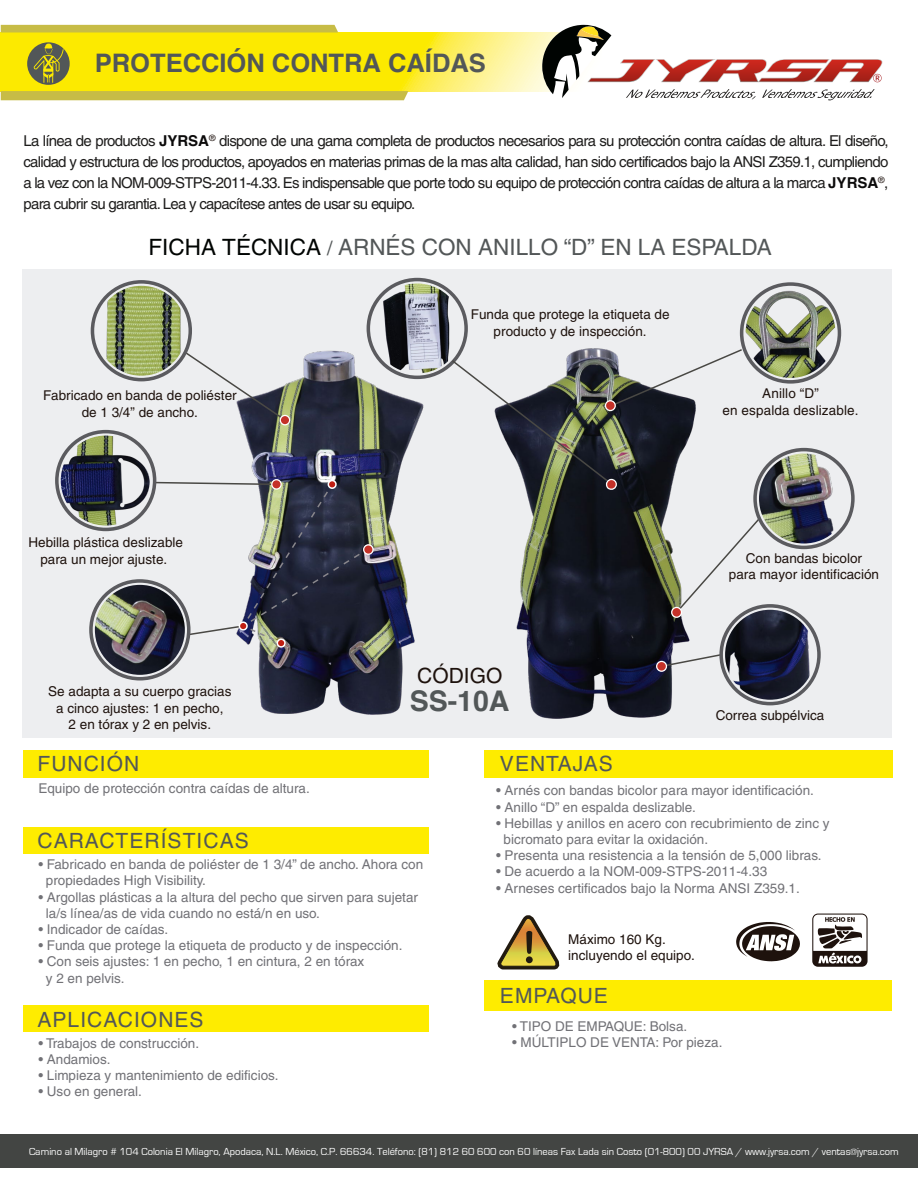
<style>
.page{position:relative;width:918px;height:1188px;background:#fff}
.page>*{position:absolute;margin:0;border:0;box-sizing:border-box;transform-origin:0 0}
.t1{font:700 28.5px "Helvetica";color:#525758}
.t2{font:700 25.5px "Helvetica";color:#525758}
.t3{font:22.5px "Helvetica";color:#535758}
.t4{font:21px "Helvetica";letter-spacing:.05em;color:#525758}
.t5{font:21px "Helvetica";color:#1e120d}
.t6{font:15px/21px "Helvetica";letter-spacing:-.05em;color:#1e1d1c;text-align:justify}
.t7{font:13.5px/16.2px "Helvetica";color:#717176}
.t8{font:13.5px/16.2px "Helvetica";color:#1e120d;text-align:center}
.t9{font:10.5px "Eurostile";color:#fff}
.s1{font-weight:700;color:#0c0b0b}
.s2{color:#000402}
.s3{font-size:19.5px}
</style>
<div class="page">
<div style="left:22px;top:269px;width:870px;height:469px;background:#edeef0"></div>
<img style="left:242px;top:341px;width:193px;height:374px">
<img style="left:516px;top:491px;width:174px;height:228px">
<div style="left:0;top:1135px;width:918px;height:33px;background:#434543"></div>
<div style="left:23px;top:750px;width:406px;height:28px;background:#feec00"></div>
<div style="left:484px;top:750px;width:408px;height:28px;background:#feec00"></div>
<div style="left:23px;top:827px;width:406px;height:27px;background:#feec00"></div>
<div style="left:23px;top:1005px;width:406px;height:27px;background:#feec00"></div>
<svg style="left:497px;top:915px;width:63px;height:55px"></svg>
<div style="left:526px;top:956px;width:7px;height:7px;background:#211a10;border-radius:50%"></div>
<svg style="left:812px;top:914px;width:56px;height:53px"></svg>
<svg style="left:183px;top:350px;width:104px;height:72px"></svg>
<svg style="left:674px;top:517px;width:87px;height:97px"></svg>
<svg style="left:660px;top:653px;width:59px;height:15px"></svg>
<div style="left:280px;top:415px;width:10px;height:10px;background:#c43128;border:1px solid #fff;border-radius:50%"></div>
<svg style="left:271px;top:479px;width:11px;height:11px"></svg>
<div style="left:671px;top:607px;width:11px;height:11px;background:#c43128;border:1px solid #fff;border-radius:50%"></div>
<div style="left:656px;top:661px;width:11px;height:11px;background:#c43128;border:1px solid #fff;border-radius:50%"></div>
<svg style="left:153px;top:481px;width:216px;height:164px"></svg>
<div style="left:277px;top:639px;width:9px;height:9px;background:#bf1e12;border:2px solid #fff;border-radius:50%"></div>
<div style="left:239px;top:621px;width:9px;height:10px;background:#bf1e12;border:2px solid #fff;border-radius:50%"></div>
<div style="left:328px;top:480px;width:9px;height:9px;background:#bf1e12;border:2px solid #fff;border-radius:50%"></div>
<svg style="left:363px;top:544px;width:11px;height:11px"></svg>
<svg style="left:736px;top:922px;width:64px;height:39px"></svg>
<div style="left:484px;top:981px;width:408px;height:30px;background:#feec00"></div>
<svg style="left:1px;top:32px;width:541px;height:59px;background:#fceb20"></svg>
<svg style="left:27px;top:42px;width:43px;height:43px;background:#918d36"></svg>
<div style="left:1px;top:25px;width:337px;height:7px;background:#c7bc46"></div>
<div style="left:1px;top:91px;width:407px;height:9px;background:#c7bc46"></div>
<svg style="left:542px;top:24px;width:341px;height:76px"></svg>
<div style="left:719px;top:604px;width:102px;height:101px;border:4px solid #5b5b5f;border-radius:50%"></div>
<img style="left:725px;top:610px;width:90px;height:90px;border-radius:45px">
<div style="left:367px;top:278px;width:101px;height:101px;border:4px solid #5b5b5f;border-radius:50%"></div>
<img style="left:372px;top:283px;width:88px;height:90px">
<svg style="left:450px;top:348px;width:294px;height:143px"></svg>
<div style="left:91px;top:280px;width:101px;height:101px;border:4px solid #5b5b5f;border-radius:50%"></div>
<img style="left:96px;top:286px;width:90px;height:90px;border-radius:45px">
<div style="left:55px;top:430px;width:101px;height:101px;border:4px solid #5b5b5f;border-radius:50%"></div>
<img style="left:61px;top:436px;width:90px;height:90px;border-radius:45px">
<div style="left:89px;top:579px;width:102px;height:102px;border:4px solid #5b5b5f;border-radius:50%"></div>
<img style="left:95px;top:585px;width:90px;height:90px;border-radius:45px">
<img style="left:759px;top:454px;width:90px;height:90px;border-radius:45px">
<div style="left:753px;top:448px;width:102px;height:101px;border:4px solid #5b5b5f;border-radius:50%"></div>
<img style="left:746px;top:288px;width:90px;height:90px;border-radius:45px">
<div style="left:740px;top:282px;width:101px;height:102px;border:4px solid #5b5b5f;border-radius:50%"></div>
<h2 class="t2" style="left:95px;top:47px;width:392px">PROTECCIÓN CONTRA CAÍDAS</h2>
<p class="t6" style="left:23px;top:130px;width:867px">La línea de productos <span class="s1">JYRSA</span><sup>®</sup> dispone de una gama completa de productos necesarios para su protección contra caídas de altura. El diseño, calidad y estructura de los productos, apoyados en materias primas de la mas alta calidad, han sido certificados bajo la ANSI Z359.1, cumpliendo a la vez con la NOM-009-STPS-2011-4.33. Es indispensable que porte todo su equipo de protección contra caídas de altura a la marca <span class="s1">JYRSA</span><sup>®</sup>, para cubrir su garantia. Lea y capacítese antes de usar su equipo.</p>
<h3 class="t3" style="left:149px;top:234px;width:625px"><span class="s2">FICHA TÉCNICA</span> <span class="s3">/</span> ARNÉS CON ANILLO “D” EN LA ESPALDA</h3>
<p class="t8" style="left:43px;top:388px;width:195px">Fabricado en banda de poliéster de 1 3/4” de ancho.</p>
<p class="t8" style="left:471px;top:307px;width:200px">Funda que protege la etiqueta de producto y de inspección.</p>
<p class="t8" style="left:722px;top:386px;width:138px">Anillo “D”<br>en espalda deslizable.</p>
<p class="t8" style="left:28px;top:535px;width:156px">Hebilla plástica deslizable para un mejor ajuste.</p>
<p class="t8" style="left:48px;top:684px;width:185px">Se adapta a su cuerpo gracias a cinco ajustes: 1 en pecho,<br>2 en tórax y 2 en pelvis.</p>
<h3 class="t5" style="left:417px;top:664px;width:87px">CÓDIGO</h3>
<h1 class="t1" style="left:410px;top:683px;width:101px">SS-10A</h1>
<h3 class="t4" style="left:37px;top:751px;width:103px">FUNCIÓN</h3>
<h3 class="t4" style="left:500px;top:751px;width:114px">VENTAJAS</h3>
<p class="t8" style="left:729px;top:550px;width:152px">Con bandas bicolor<br>para mayor identificación</p>
<p class="t8" style="left:716px;top:707px;width:110px">Correa subpélvica</p>
<p class="t7" style="left:38px;top:780px;width:273px">Equipo de protección contra caídas de altura.</p>
<h3 class="t4" style="left:37px;top:828px;width:213px">CARACTERÍSTICAS</h3>
<p class="t7" style="left:46px;top:856px;width:379px;text-indent:-8px">• Fabricado en banda de poliéster de 1 3/4” de ancho. Ahora con propiedades High Visibility.</p>
<p class="t7" style="left:46px;top:889px;width:374px;text-indent:-8px">• Argollas plásticas a la altura del pecho que sirven para sujetar la/s línea/as de vida cuando no está/n en uso.</p>
<p class="t7" style="left:38px;top:921px;width:131px">• Indicador de caídas.</p>
<p class="t7" style="left:38px;top:937px;width:366px">• Funda que protege la etiqueta de producto y de inspección.</p>
<p class="t7" style="left:46px;top:954px;width:320px;text-indent:-8px">• Con seis ajustes: 1 en pecho, 1 en cintura, 2 en tórax y 2 en pelvis.</p>
<h3 class="t4" style="left:38px;top:1007px;width:168px">APLICACIONES</h3>
<p class="t7" style="left:38px;top:1035px;width:162px">• Trabajos de construcción.</p>
<p class="t7" style="left:38px;top:1051px;width:74px">• Andamios.</p>
<p class="t7" style="left:38px;top:1067px;width:242px">• Limpieza y mantenimiento de edificios.</p>
<p class="t7" style="left:38px;top:1083px;width:105px">• Uso en general.</p>
<p class="t7" style="left:496px;top:783px;width:319px">• Arnés con bandas bicolor para mayor identificación.</p>
<p class="t7" style="left:496px;top:799px;width:201px">• Anillo “D” en espalda deslizable.</p>
<p class="t7" style="left:504px;top:815px;width:328px;text-indent:-8px">• Hebillas y anillos en acero con recubrimiento de zinc y bicromato para evitar la oxidación.</p>
<p class="t7" style="left:496px;top:847px;width:327px">• Presenta una resistencia a la tensión de 5,000 libras.</p>
<p class="t7" style="left:496px;top:864px;width:273px">• De acuerdo a la NOM-009-STPS-2011-4.33</p>
<p class="t7" style="left:496px;top:880px;width:305px">• Arneses certificados bajo la Norma ANSI Z359.1.</p>
<p class="t8" style="left:568px;top:931px;width:128px;text-align:left">Máximo 160 Kg. incluyendo el equipo.</p>
<h3 class="t4" style="left:500px;top:984px;width:109px">EMPAQUE</h3>
<p class="t7" style="left:512px;top:1018px;width:177px">• TIPO DE EMPAQUE: Bolsa.</p>
<p class="t7" style="left:512px;top:1034px;width:212px">• MÚLTIPLO DE VENTA: Por pieza.</p>
<p class="t9" style="left:29px;top:1146px;width:871px">Camino al Milagro # 104 Colonia El Milagro, Apodaca, N.L. México, C.P. 66634. Teléfono: (81) 812 60 600 con 60 líneas Fax Lada sin Costo (01-800) 00 JYRSA / www.jyrsa.com / ventas@jyrsa.com</p>
</div>
